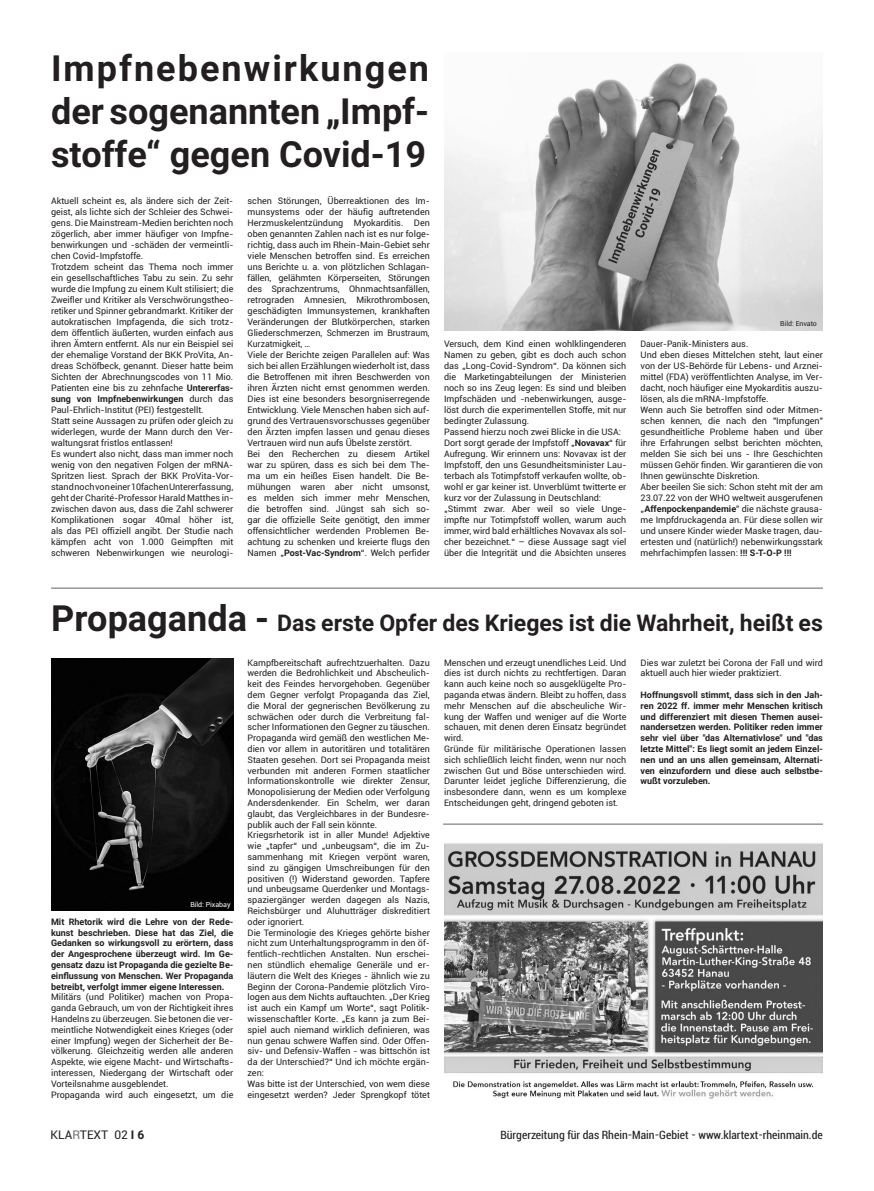
<style>
.page{position:relative;width:874px;height:1191px;background:#fff}
.page>*{position:absolute;margin:0;border:0;box-sizing:border-box;transform-origin:0 0}
.t1{font:700 36px/43.2px "Roboto";color:#231f20;text-align:justify}
.t2{font:700 23px "Roboto";color:#231f20}
.t3{font:condensed 12px "Roboto";color:#231f20}
.t4{font:12px "Roboto";color:#231f20}
.t5{font:9px/11px "Roboto";color:#231f20}
.t6{font:9px/11px "Roboto";color:#231f20;scale:.94 1}
.t7{font:700 9px/10.8px "Roboto";color:#231f20;text-align:justify}
.t8{font:7px "Roboto";color:#fff}
.t9{font:7px "Roboto";color:#231f20}
.s1{font-weight:700}
.s2{font-size:36px}
.s3{color:#6f7073}
</style>
<div class="page">
<hr style="left:51px;top:588px;width:771px;height:1px;background:#636366">
<hr style="left:443px;top:824px;width:379px;height:1px;background:#636366">
<img style="left:444px;top:63px;width:378px;height:267px">
<img style="left:51px;top:658px;width:182px;height:252px">
<img style="left:444px;top:843px;width:378px;height:256px">
<h1 class="t1" style="left:51px;top:45px;width:379px">Impfnebenwirkungen der sogenannten „Impf&shy;stoffe“ gegen Covid-19</h1>
<p class="t5" style="left:51px;top:195px;width:184px">Aktuell scheint es, als ändere sich der Zeit&shy;geist, als lichte sich der Schleier des Schwei&shy;gens. Die Mainstream-Medien berichten noch zögerlich, aber immer häufiger von Impfne&shy;benwirkungen und -schäden der vermeintli&shy;chen Covid-Impfstoffe.<br>Trotzdem scheint das Thema noch immer ein gesellschaftliches Tabu zu sein. Zu sehr wurde die Impfung zu einem Kult stilisiert; die Zweifler und Kritiker als Verschwörungstheo&shy;retiker und Spinner gebrandmarkt. Kritiker der autokratischen Impfagenda, die sich trotz&shy;dem öffentlich äußerten, wurden einfach aus ihren Ämtern entfernt. Als nur ein Beispiel sei der ehemalige Vorstand der BKK ProVita, An&shy;dreas Schöfbeck, genannt. Dieser hatte beim Sichten der Abrechnungscodes von 11 Mio.<br>Patienten eine bis zu zehnfache <span class="s1">Untererfas&shy;sung von Impfnebenwirkungen</span> durch das Paul-Ehrlich-Institut (PEI) festgestellt.<br>Statt seine Aussagen zu prüfen oder gleich zu widerlegen, wurde der Mann durch den Ver&shy;waltungsrat fristlos entlassen!<br>Es wundert also nicht, dass man immer noch wenig von den negativen Folgen der mRNA-Spritzen liest. Sprach der BKK ProVita-Vor&shy;stand noch von einer 10fachen Untererfassung, geht der Charité-Professor Harald Matthes in&shy;zwischen davon aus, dass die Zahl schwerer Komplikationen sogar 40mal höher ist, als das PEI offiziell angibt. Der Studie nach kämpfen acht von 1.000 Geimpften mit schweren Nebenwirkungen wie neurologi-</p>
<p class="t5" style="left:247px;top:195px;width:184px">schen Störungen, Überreaktionen des Im&shy;munsystems oder der häufig auftretenden Herzmuskelentzündung Myokarditis. Den oben genannten Zahlen nach ist es nur folge&shy;richtig, dass auch im Rhein-Main-Gebiet sehr viele Menschen betroffen sind. Es erreichen uns Berichte u. a. von plötzlichen Schlagan&shy;fällen, gelähmten Körperseiten, Störungen des Sprachzentrums, Ohnmachtsanfällen, retrograden Amnesien, Mikrothrombosen, geschädigten Immunsystemen, krankhaften Veränderungen der Blutkörperchen, starken Gliederschmerzen, Schmerzen im Brustraum, Kurzatmigkeit, …<br>Viele der Berichte zeigen Parallelen auf: Was sich bei allen Erzählungen wiederholt ist, dass die Betroffenen mit ihren Beschwerden von ihren Ärzten nicht ernst genommen werden.<br>Dies ist eine besonders besorgniserregende Entwicklung. Viele Menschen haben sich auf&shy;grund des Vertrauensvorschusses gegenüber den Ärzten impfen lassen und genau dieses Vertrauen wird nun aufs Übelste zerstört.<br>Bei den Recherchen zu diesem Artikel war zu spüren, dass es sich bei dem The&shy;ma um ein heißes Eisen handelt. Die Be&shy;mühungen waren aber nicht umsonst, es melden sich immer mehr Menschen, die betroffen sind. Jüngst sah sich so&shy;gar die offizielle Seite genötigt, den immer offensichtlicher werdenden Problemen Be&shy;achtung zu schenken und kreierte flugs den Namen „<span class="s1">Post-Vac-Syndrom</span>“. Welch perfider</p>
<p class="t9" style="left:779px;top:318px;width:38px">Bild: Envato</p>
<p class="t5" style="left:444px;top:338px;width:184px">Versuch, dem Kind einen wohlklingenderen Namen zu geben, gibt es doch auch schon das „Long-Covid-Syndrom“. Da können sich die Marketingabteilungen der Ministerien noch so ins Zeug legen: Es sind und bleiben Impfschäden und -nebenwirkungen, ausge&shy;löst durch die experimentellen Stoffe, mit nur bedingter Zulassung.<br>Passend hierzu noch zwei Blicke in die USA:<br>Dort sorgt gerade der Impfstoff „<span class="s1">Novavax</span>“ für Aufregung. Wir erinnern uns: Novavax ist der Impfstoff, den uns Gesundheitsminister Lau&shy;terbach als Totimpfstoff verkaufen wollte, ob&shy;wohl er gar keiner ist. Unverblümt twitterte er kurz vor der Zulassung in Deutschland: „Stimmt zwar. Aber weil so viele Unge&shy;impfte nur Totimpfstoff wollen, warum auch immer, wird bald erhältliches Novavax als sol&shy;cher bezeichnet.“ – diese Aussage sagt viel über die Integrität und die Absichten unseres</p>
<p class="t6" style="left:640px;top:338px;width:195px">Dauer-Panik-Ministers aus.<br>Und eben dieses Mittelchen steht, laut einer von der US-Behörde für Lebens- und Arznei&shy;mittel (FDA) veröffentlichten Analyse, im Ver&shy;dacht, noch häufiger eine Myokarditis auszu&shy;lösen, als die mRNA-Impfstoffe.<br>Wenn auch Sie betroffen sind oder Mitmen&shy;schen kennen, die nach den "Impfungen" gesundheitliche Probleme haben und über ihre Erfahrungen selbst berichten möchten, melden Sie sich bei uns - Ihre Geschichten müssen Gehör finden. Wir garantieren die von Ihnen gewünschte Diskretion.<br>Aber beeilen Sie sich: Schon steht mit der am 23.07.22 von der WHO weltweit ausgerufenen „<span class="s1">Affenpockenpandemie</span>" die nächste grausa&shy;me Impfdruckagenda an. Für diese sollen wir und unsere Kinder wieder Maske tragen, dau&shy;ertesten und (natürlich!) nebenwirkungsstark mehrfachimpfen lassen: <span class="s1">!!! S-T-O-P !!!</span></p>
<h2 class="t2" style="left:51px;top:607px;width:773px"><span class="s2">Propaganda -</span> Das erste Opfer des Krieges ist die Wahrheit, heißt es</h2>
<p class="t8" style="left:190px;top:899px;width:42px">Bild: Pixabay</p>
<p class="t7" style="left:51px;top:915px;width:184px">Mit Rhetorik wird die Lehre von der Rede&shy;kunst beschrieben. Diese hat das Ziel, die Gedanken so wirkungsvoll zu erörtern, dass der Angesprochene überzeugt wird. Im Ge&shy;gensatz dazu ist Propaganda die gezielte Be&shy;einflussung von Menschen. Wer Propaganda betreibt, verfolgt immer eigene Interessen.</p>
<p class="t5" style="left:51px;top:991px;width:184px">Militärs (und Politiker) machen von Propa&shy;ganda Gebrauch, um von der Richtigkeit ihres Handelns zu überzeugen. Sie betonen die ver&shy;meintliche Notwendigkeit eines Krieges (oder einer Impfung) wegen der Sicherheit der Be&shy;völkerung. Gleichzeitig werden alle anderen Aspekte, wie eigene Macht- und Wirtschafts&shy;interessen, Niedergang der Wirtschaft oder Vorteilsnahme ausgeblendet.<br>Propaganda wird auch eingesetzt, um die</p>
<p class="t5" style="left:247px;top:656px;width:184px">Kampfbereitschaft aufrechtzuerhalten. Dazu werden die Bedrohlichkeit und Abscheulich&shy;keit des Feindes hervorgehoben. Gegenüber dem Gegner verfolgt Propaganda das Ziel, die Moral der gegnerischen Bevölkerung zu schwächen oder durch die Verbreitung fal&shy;scher Informationen den Gegner zu täuschen.<br>Propaganda wird gemäß den westlichen Me&shy;dien vor allem in autoritären und totalitären Staaten gesehen. Dort sei Propaganda meist verbunden mit anderen Formen staatlicher Informationskontrolle wie direkter Zensur, Monopolisierung der Medien oder Verfolgung Andersdenkender. Ein Schelm, wer daran glaubt, das Vergleichbares in der Bundesre&shy;publik auch der Fall sein könnte.<br>Kriegsrhetorik ist in aller Munde! Adjektive wie „tapfer“ und „unbeugsam“, die im Zu&shy;sammenhang mit Kriegen verpönt waren, sind zu gängigen Umschreibungen für den positiven (!) Widerstand geworden. Tapfere und unbeugsame Querdenker und Montags&shy;spaziergänger werden dagegen als Nazis, Reichsbürger und Aluhutträger diskreditiert oder ignoriert.<br>Die Terminologie des Krieges gehörte bisher nicht zum Unterhaltungsprogramm in den öf&shy;fentlich-rechtlichen Anstalten. Nun erschei&shy;nen stündlich ehemalige Generäle und er&shy;läutern die Welt des Krieges - ähnlich wie zu Beginn der Corona-Pandemie plötzlich Viro&shy;logen aus dem Nichts auftauchten. „Der Krieg ist auch ein Kampf um Worte“, sagt Politik&shy;wissenschaftler Korte. „Es kann ja zum Bei&shy;spiel auch niemand wirklich definieren, was nun genau schwere Waffen sind. Oder Offen&shy;siv- und Defensiv-Waffen - was bittschön ist da der Unterschied?“ Und ich möchte ergän&shy;zen:<br>Was bitte ist der Unterschied, von wem diese eingesetzt werden? Jeder Sprengkopf tötet</p>
<p class="t5" style="left:444px;top:656px;width:184px">Menschen und erzeugt unendliches Leid. Und dies ist durch nichts zu rechtfertigen. Daran kann auch keine noch so ausgeklügelte Pro&shy;paganda etwas ändern. Bleibt zu hoffen, dass mehr Menschen auf die abscheuliche Wir&shy;kung der Waffen und weniger auf die Worte schauen, mit denen deren Einsatz begründet wird.<br>Gründe für militärische Operationen lassen sich schließlich leicht finden, wenn nur noch zwischen Gut und Böse unterschieden wird.<br>Darunter leidet jegliche Differenzierung, die insbesondere dann, wenn es um komplexe Entscheidungen geht, dringend geboten ist.</p>
<p class="t5" style="left:640px;top:656px;width:184px">Dies war zuletzt bei Corona der Fall und wird aktuell auch hier wieder praktiziert.</p>
<p class="t7" style="left:640px;top:689px;width:184px">Hoffnungsvoll stimmt, dass sich in den Jah&shy;ren 2022 ff. immer mehr Menschen kritisch und differenziert mit diesen Themen ausei&shy;nandersetzen werden. Politiker reden immer sehr viel über "das Alternativlose" und "das letzte Mittel": Es liegt somit an jedem Einzel&shy;nen und an uns allen gemeinsam, Alternati&shy;ven einzufordern und diese auch selbstbe&shy;wußt vorzuleben.</p>
<h3 class="t4" style="left:50px;top:1126px;width:95px">KLA<span class="s3">R</span>TEXT 02 <span class="s1">I 6</span></h3>
<h3 class="t3" style="left:500px;top:1127px;width:324px">Bürgerzeitung für das Rhein-Main-Gebiet - www.klartext-rheinmain.de</h3>
</div>
